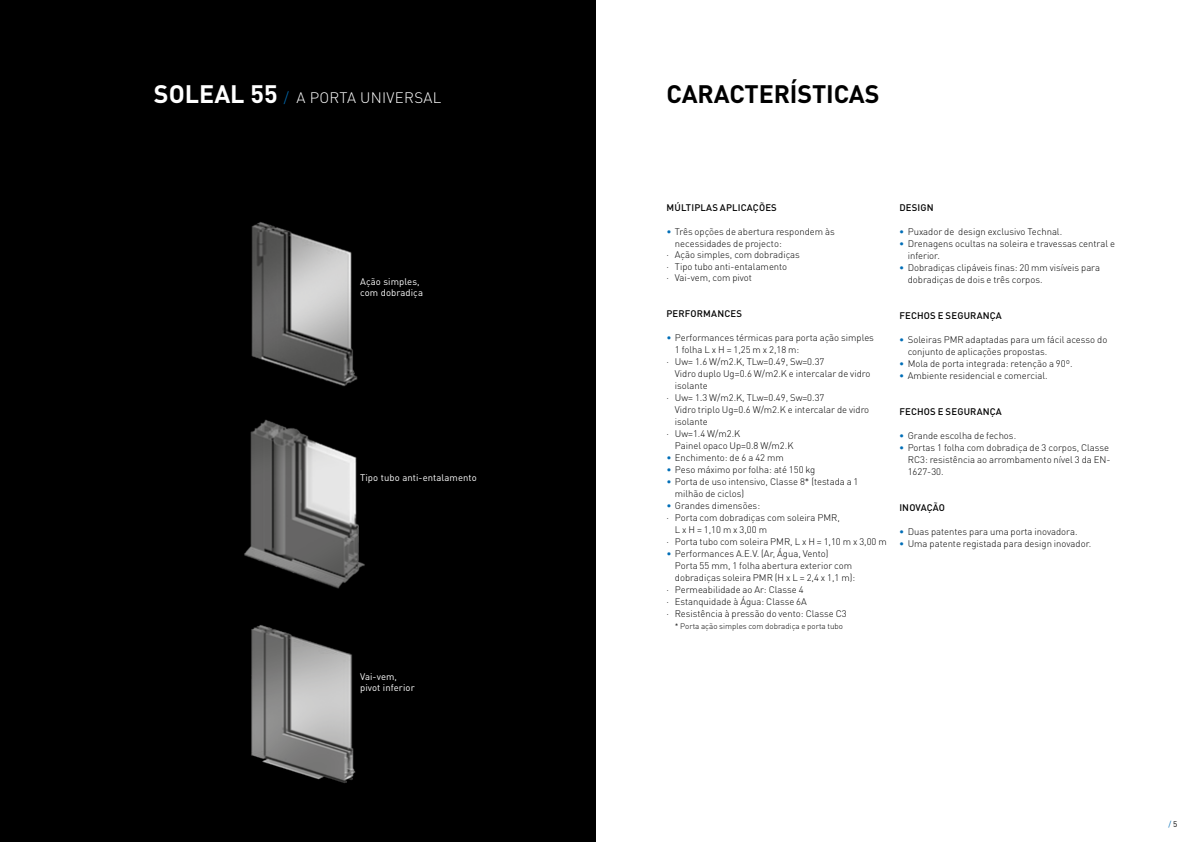
<style>
.page{position:relative;width:1191px;height:842px;background:#fff}
.page>*{position:absolute;margin:0;border:0;box-sizing:border-box;transform-origin:0 0}
.t1{font:700 25px "DIN Pro";letter-spacing:-.005em;color:#000}
.t2{font:300 15px "DIN Pro";letter-spacing:.02em;color:#fff}
.t3{font:300 9.5px/12px "DIN Pro";color:#000}
.t4{font:500 9.5px "DIN Pro";letter-spacing:.02em;color:#000}
.t5{font:9.5px/11px "DIN Pro";letter-spacing:.01em;color:#fff}
.t6{font:300 8px "DIN Pro";color:#000}
.t7{font:8px "DIN Pro";color:#006eb7}
.s1{font-weight:700;font-size:25px}
.s2{color:#006eb7}
.s3{color:#000}
</style>
<div class="page">
<img style="left:0;top:0;width:595px;height:842px">
<h2 class="t2" style="left:154px;top:86px;width:289px"><span class="s1">SOLEAL 55</span> <span class="s2">/</span> A PORTA UNIVERSAL</h2>
<p class="t5" style="left:360px;top:275px;width:64px">Ação simples, com dobradiça</p>
<p class="t5" style="left:360px;top:472px;width:118px">Tipo tubo anti-entalamento</p>
<p class="t5" style="left:360px;top:670px;width:56px">Vai-vem, pivot inferior</p>
<h1 class="t1" style="left:666px;top:73px;width:214px">CARACTERÍSTICAS</h1>
<p class="t4" style="left:666px;top:200px;width:112px">MÚLTIPLAS APLICAÇÕES</p>
<p class="t3" style="left:666px;top:225px;width:170px"><span class="s2">•</span> Três opções de abertura respondem às</p>
<p class="t3" style="left:675px;top:237px;width:108px">necessidades de projecto:</p>
<p class="t3" style="left:666px;top:248px;width:135px">· Ação simples, com dobradiças</p>
<p class="t3" style="left:666px;top:259px;width:122px">· Tipo tubo anti-entalamento</p>
<p class="t3" style="left:666px;top:271px;width:87px">· Vai-vem, com pivot</p>
<p class="t4" style="left:666px;top:306px;width:77px">PERFORMANCES</p>
<p class="t3" style="left:666px;top:331px;width:209px"><span class="s2">•</span> Performances térmicas para porta ação simples</p>
<p class="t3" style="left:675px;top:343px;width:126px">1 folha L x H = 1,25 m x 2,18 m:</p>
<p class="t3" style="left:666px;top:355px;width:160px">· Uw= 1.6 W/m2.K, TLw=0.49, Sw=0.37</p>
<p class="t3" style="left:675px;top:367px;width:197px">Vidro duplo Ug=0.6 W/m2.K e intercalar de vidro</p>
<p class="t3" style="left:675px;top:379px;width:35px">isolante</p>
<p class="t3" style="left:666px;top:391px;width:160px">· Uw= 1.3 W/m2.K, TLw=0.49, Sw=0.37</p>
<p class="t3" style="left:675px;top:403px;width:196px">Vidro triplo Ug=0.6 W/m2.K e intercalar de vidro</p>
<p class="t3" style="left:675px;top:415px;width:35px">isolante</p>
<p class="t3" style="left:666px;top:427px;width:75px">· Uw=1.4 W/m2.K</p>
<p class="t3" style="left:675px;top:439px;width:120px">Painel opaco Up=0.8 W/m2.K</p>
<p class="t3" style="left:666px;top:451px;width:119px"><span class="s2">•</span> Enchimento: de 6 a 42 mm</p>
<p class="t3" style="left:666px;top:463px;width:150px"><span class="s2">•</span> Peso máximo por folha: até 150 kg</p>
<p class="t3" style="left:675px;top:475px;width:185px;text-indent:-9px"><span class="s2">•</span> Porta de uso intensivo, Classe 8* (testada a 1 milhão de ciclos)</p>
<p class="t3" style="left:666px;top:499px;width:95px"><span class="s2">•</span> Grandes dimensões:</p>
<p class="t3" style="left:666px;top:511px;width:175px">· Porta com dobradiças com soleira PMR,</p>
<p class="t3" style="left:675px;top:523px;width:94px">L x H = 1,10 m x 3,00 m</p>
<p class="t3" style="left:666px;top:535px;width:222px">· Porta tubo com soleira PMR, L x H = 1,10 m x 3,00 m</p>
<p class="t3" style="left:666px;top:547px;width:163px"><span class="s2">•</span> Performances A.E.V. (Ar, Água, Vento)</p>
<p class="t3" style="left:675px;top:559px;width:179px">Porta 55 mm, 1 folha abertura exterior com</p>
<p class="t3" style="left:675px;top:571px;width:182px">dobradiças soleira PMR (H x L = 2,4 x 1,1 m):</p>
<p class="t3" style="left:666px;top:583px;width:139px">· Permeabilidade ao Ar: Classe 4</p>
<p class="t3" style="left:666px;top:595px;width:142px">· Estanquidade à Água: Classe 6A</p>
<p class="t3" style="left:666px;top:607px;width:182px">· Resistência à pressão do vento: Classe C3</p>
<p class="t6" style="left:675px;top:620px;width:170px">* Porta ação simples com dobradiça e porta tubo</p>
<p class="t4" style="left:899px;top:200px;width:36px">DESIGN</p>
<p class="t3" style="left:899px;top:225px;width:164px"><span class="s2">•</span> Puxador de design exclusivo Technal.</p>
<p class="t3" style="left:907px;top:237px;width:209px;text-indent:-9px"><span class="s2">•</span> Drenagens ocultas na soleira e travessas central e inferior.</p>
<p class="t3" style="left:907px;top:261px;width:194px;text-indent:-9px"><span class="s2">•</span> Dobradiças clipáveis finas: 20 mm visíveis para dobradiças de dois e três corpos.</p>
<p class="t4" style="left:899px;top:308px;width:104px">FECHOS E SEGURANÇA</p>
<p class="t3" style="left:907px;top:333px;width:201px;text-indent:-9px"><span class="s2">•</span> Soleiras PMR adaptadas para um fácil acesso do conjunto de aplicações propostas.</p>
<p class="t3" style="left:899px;top:357px;width:175px"><span class="s2">•</span> Mola de porta integrada: retenção a 90º.</p>
<p class="t3" style="left:899px;top:369px;width:150px"><span class="s2">•</span> Ambiente residencial e comercial.</p>
<p class="t4" style="left:899px;top:404px;width:104px">FECHOS E SEGURANÇA</p>
<p class="t3" style="left:899px;top:429px;width:118px"><span class="s2">•</span> Grande escolha de fechos.</p>
<p class="t3" style="left:907px;top:441px;width:204px;text-indent:-9px"><span class="s2">•</span> Portas 1 folha com dobradiça de 3 corpos, Classe<br>RC3: resistência ao arrombamento nível 3 da EN-<br>1627-30.</p>
<p class="t4" style="left:899px;top:500px;width:47px">INOVAÇÃO</p>
<p class="t3" style="left:899px;top:525px;width:180px"><span class="s2">•</span> Duas patentes para uma porta inovadora.</p>
<p class="t3" style="left:899px;top:537px;width:193px"><span class="s2">•</span> Uma patente registada para design inovador.</p>
<p class="t7" style="left:1168px;top:818px;width:11px">/ <span class="s3">5</span></p>
</div>
